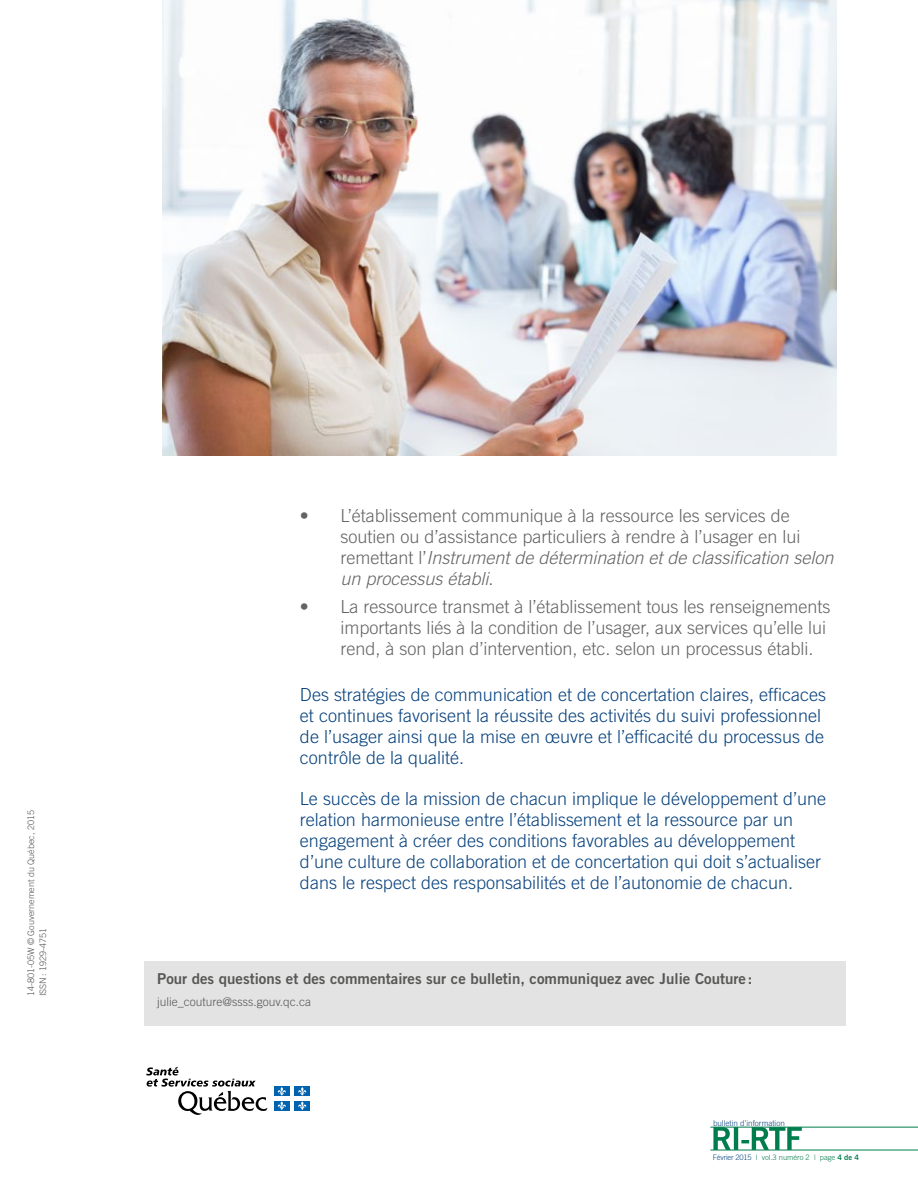
<style>
.page{position:relative;width:918px;height:1188px;background:#fff}
.page>*{position:absolute;margin:0;border:0;box-sizing:border-box;transform-origin:0 0}
.t1{font:300 18px/21px "Trade Gothic";color:#06417d}
.t2{font:300 18px/21px "Trade Gothic";color:#646363}
.t3{font:15px "Trade Gothic Bold Two";color:#575756}
.t4{font:300 12px "Trade Gothic";color:#575756}
.t5{font:300 9px/12px "Trade Gothic";color:#575756}
.t6{font:300 8.1px "Trade Gothic";color:#06417d}
.t7{font:300 7.5px "Trade Gothic";color:#007d4d}
.s1{font-style:italic}
.s2{color:#06417d}
.s3{font-family:"Trade Gothic Bold Two";font-weight:400}
</style>
<div class="page">
<div style="left:144px;top:961px;width:702px;height:65px;background:#e3e3e3"></div>
<svg style="left:146px;top:1067px;width:122px;height:48px"></svg>
<div style="left:274px;top:1086px;width:16px;height:10px;background:#0063af"></div>
<div style="left:294px;top:1086px;width:16px;height:10px;background:#0063af"></div>
<div style="left:274px;top:1101px;width:16px;height:10px;background:#0063af"></div>
<svg style="left:278px;top:1087px;width:8px;height:23px"></svg>
<div style="left:294px;top:1101px;width:16px;height:10px;background:#0063af"></div>
<svg style="left:298px;top:1087px;width:9px;height:23px"></svg>
<hr style="left:710px;top:1127px;width:208px;height:1px;background:#007d4d">
<hr style="left:710px;top:1150px;width:208px;height:1px;background:#007d4d">
<svg style="left:713px;top:1127px;width:89px;height:23px"></svg>
<img style="left:162px;top:0;width:675px;height:456px">
<p class="t5" style="left:25px;top:996px;width:188px;rotate:-90deg">14-801-05W © Gouvernement du Québec, 2015<br>ISSN: 1929-4751</p>
<p class="t2" style="left:340px;top:505px;width:495px;text-indent:-40px">• L’établissement communique à la ressource les services de soutien ou d’assistance particuliers à rendre à l’usager en lui remettant l’<span class="s1">Instrument de détermination et de classification selon un processus établi</span>.</p>
<p class="t2" style="left:340px;top:595px;width:491px;text-indent:-40px">• La ressource transmet à l’établissement tous les renseignements importants liés à la condition de l’usager, aux services qu’elle lui rend, à son plan d’intervention, etc. selon un processus établi.</p>
<p class="t1" style="left:300px;top:684px;width:528px">Des stratégies de communication et de concertation claires, efficaces et continues favorisent la réussite des activités du suivi professionnel de l’usager ainsi que la mise en œuvre et l’efficacité du processus de contrôle de la qualité.</p>
<p class="t1" style="left:300px;top:788px;width:528px">Le succès de la mission de chacun implique le développement d’une relation harmonieuse entre l’établissement et la ressource par un engagement à créer des conditions favorables au développement d’une culture de collaboration et de concertation qui doit s’actualiser dans le respect des responsabilités et de l’autonomie de chacun.</p>
<p class="t3" style="left:157px;top:970px;width:597px">Pour des questions et des commentaires sur ce bulletin, communiquez avec Julie Couture:</p>
<p class="t4" style="left:157px;top:995px;width:156px">julie_couture@ssss.gouv.qc.ca</p>
<p class="t6" style="left:713px;top:1118px;width:73px">bulletin d’information</p>
<p class="t7" style="left:713px;top:1153px;width:148px"><span class="s2">Février 2015</span> | vol.3 numéro 2 | page <span class="s3">4 de 4</span></p>
</div>
